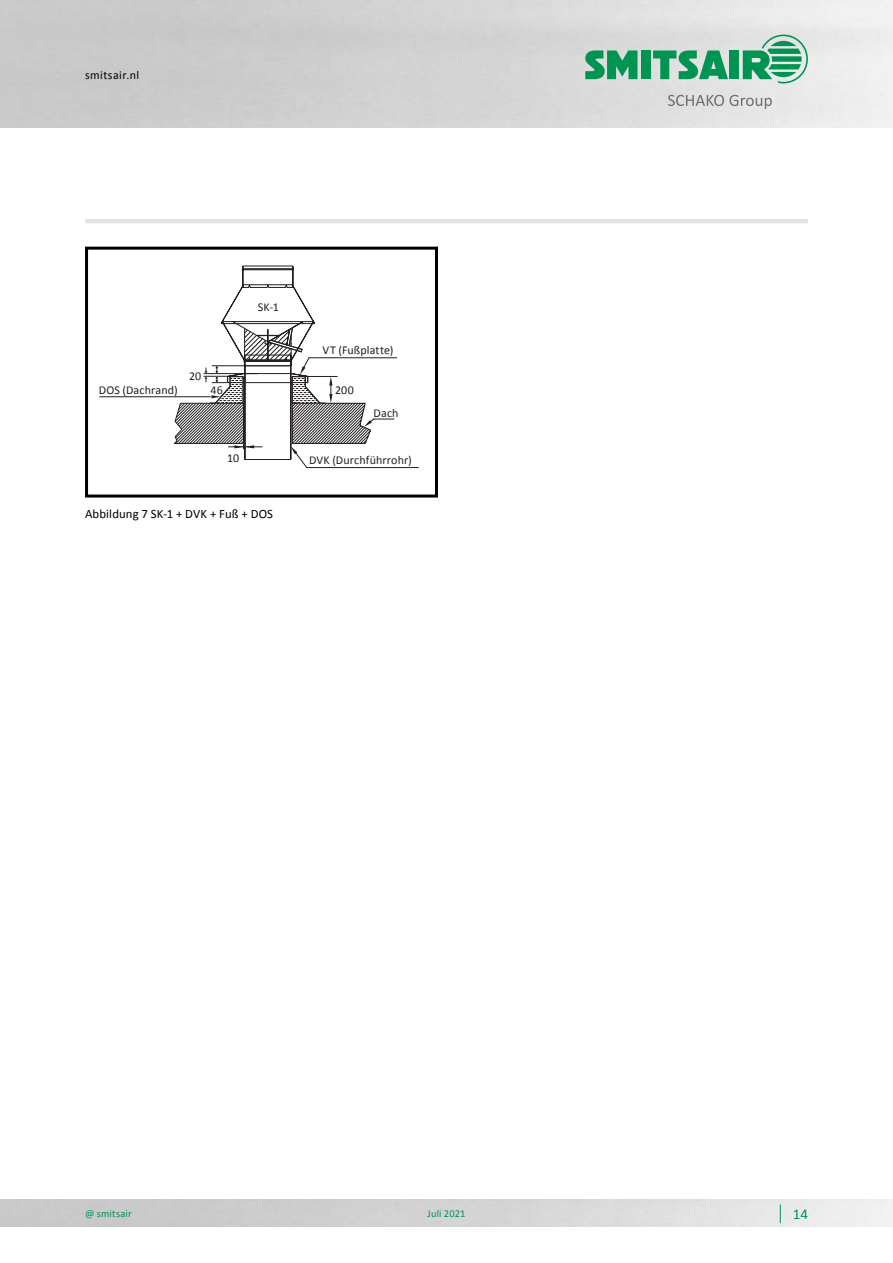
<style>
.page{position:relative;width:893px;height:1263px;background:#fff}
.page>*{position:absolute;margin:0;border:0;box-sizing:border-box;transform-origin:0 0}
.t1{font:15px "Calibri";color:#009453}
.t2{font:12.75px "Calibri";letter-spacing:.01em;color:#000}
.t3{font:12px "Calibri";letter-spacing:.01em;color:#231f20}
.t4{font:12px "Calibri";letter-spacing:.035em;color:#000}
.t5{font:10.5px "Calibri";letter-spacing:.015em;color:#009453}
</style>
<div class="page">
<img style="left:0;top:0;width:893px;height:128px">
<svg style="left:668px;top:95px;width:104px;height:14px"></svg>
<div style="left:641px;top:50px;width:9px;height:29px;background:#009453"></div>
<svg style="left:585px;top:50px;width:52px;height:29px;background:#39a676"></svg>
<div style="left:730px;top:50px;width:9px;height:29px;background:#009453"></div>
<svg style="left:653px;top:50px;width:75px;height:29px;background:#59b28b"></svg>
<svg style="left:743px;top:35px;width:65px;height:48px;background:#79bfa0"></svg>
<hr style="left:85px;top:219px;width:723px;height:4px;background:#e3e3e3">
<svg style="left:780px;top:1204px;width:1px;height:19px"></svg>
<div style="left:85px;top:247px;width:353px;height:250px;border:3px solid #000"></div>
<hr style="left:100px;top:396px;width:110px;height:1px;background:#231f20">
<svg style="left:174px;top:266px;width:245px;height:202px"></svg>
<p class="t4" style="left:85px;top:67px;width:56px">smitsair.nl</p>
<p class="t3" style="left:258px;top:299px;width:22px">SK-1</p>
<p class="t3" style="left:99px;top:382px;width:81px">DOS (Dachrand)</p>
<p class="t3" style="left:189px;top:367px;width:14px">20</p>
<p class="t3" style="left:323px;top:342px;width:72px">VT (Fußplatte)</p>
<p class="t3" style="left:210px;top:382px;width:14px">46</p>
<p class="t3" style="left:335px;top:382px;width:20px">200</p>
<p class="t3" style="left:374px;top:405px;width:26px">Dach</p>
<p class="t3" style="left:227px;top:450px;width:14px">10</p>
<p class="t3" style="left:309px;top:452px;width:104px">DVK (Durchführrohr)</p>
<p class="t2" style="left:85px;top:505px;width:190px">Abbildung 7 SK-1 + DVK + Fuß + DOS</p>
<p class="t5" style="left:85px;top:1206px;width:48px">@ smitsair</p>
<p class="t1" style="left:793px;top:1203px;width:17px">14</p>
<p class="t5" style="left:427px;top:1206px;width:39px">Juli 2021</p>
</div>
